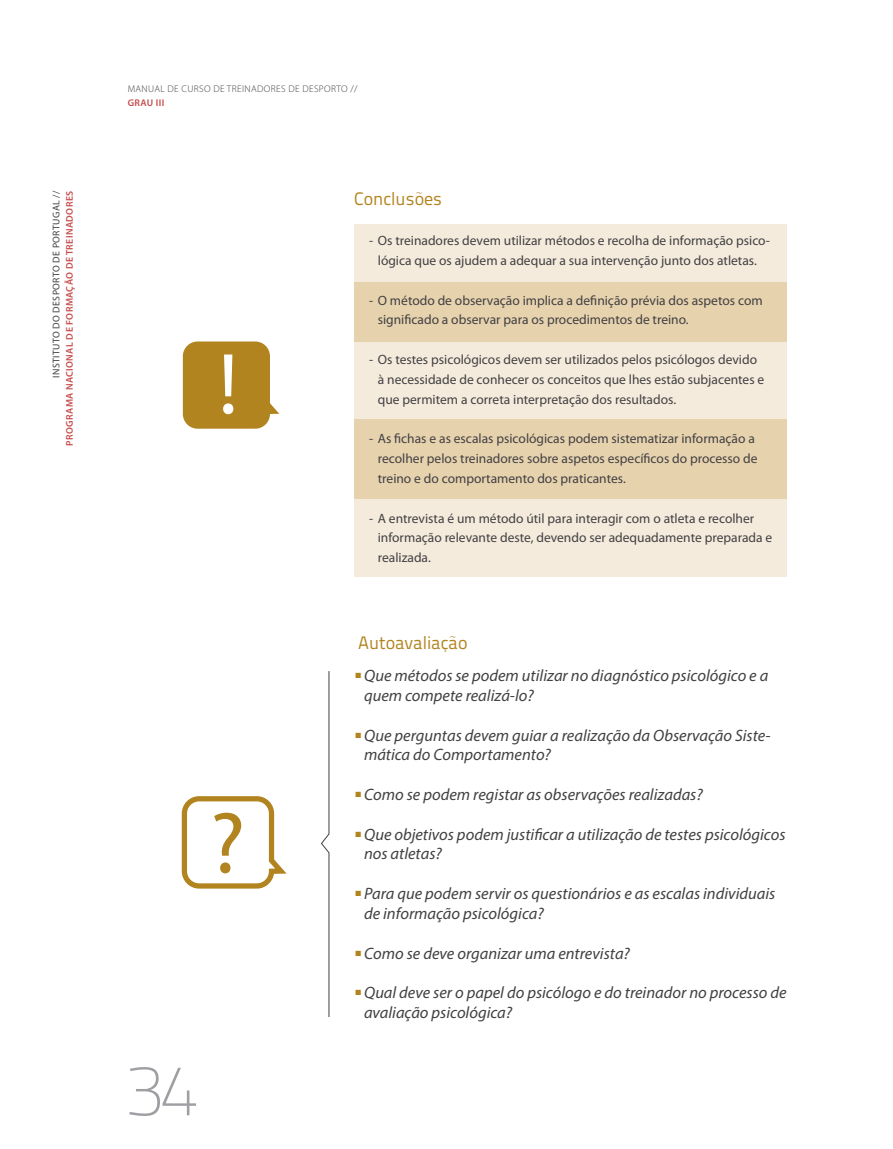
<style>
.page{position:relative;width:893px;height:1149px;background:#fff}
.page>*{position:absolute;margin:0;border:0;box-sizing:border-box;transform-origin:0 0}
.t1{font:87px "Myriad Pro";color:#b1841f}
.t2{font:700 72px "Titillium Text 14 L";color:#9d9fa2}
.t3{font:18px "Titillium Text 14 L 400 wt";color:#b1841f}
.t4{font:italic 16.5px/19.8px "Myriad Pro";color:#414042}
.t5{font:13.5px/19.8px "Myriad Pro";color:#414042}
.t6{font:600 9.75px "Myriad Pro";letter-spacing:.04em;color:#c74c4d}
.t7{font:300 9.75px "Myriad Pro";letter-spacing:.04em;color:#414042}
.t8{font:9.75px "Myriad Pro";letter-spacing:.04em;color:#414042}
</style>
<div class="page">
<div style="left:354px;top:224px;width:432px;height:57px;background:#f5ebdd"></div>
<div style="left:354px;top:341px;width:432px;height:78px;background:#f5ebdd"></div>
<div style="left:354px;top:498px;width:432px;height:79px;background:#f5ebdd"></div>
<div style="left:354px;top:282px;width:432px;height:59px;background:#e7d2ae"></div>
<div style="left:354px;top:419px;width:432px;height:79px;background:#e7d2ae"></div>
<div style="left:183px;top:341px;width:87px;height:87px;background:#b1841f;border-radius:15px"></div>
<svg style="left:223px;top:354px;width:10px;height:60px"></svg>
<div style="left:182px;top:795px;width:92px;height:93px;border:5px solid #b1841f;border-radius:15px"></div>
<svg style="left:321px;top:671px;width:9px;height:346px"></svg>
<p class="t8" style="left:50px;top:378px;width:189px;rotate:-90deg">INSTITUTO DO DESPORTO DE PORTUGAL //</p>
<p class="t6" style="left:63px;top:446px;width:256px;rotate:-90deg">PROGRAMA NACIONAL DE FORMAÇÃO DE TREINADORES</p>
<p class="t7" style="left:128px;top:83px;width:231px">MANUAL DE CURSO DE TREINADORES DE DESPORTO //</p>
<p class="t6" style="left:128px;top:96px;width:38px">GRAU III</p>
<h1 class="t1" style="left:210px;top:789px;width:37px">?</h1>
<h2 class="t2" style="left:126px;top:1047px;width:74px">34</h2>
<h3 class="t3" style="left:354px;top:188px;width:90px">Conclusões</h3>
<p class="t5" style="left:369px;top:230px;width:402px;text-align:center">- Os treinadores devem utilizar métodos e recolha de informação psico&shy;lógica que os ajudem a adequar a sua intervenção junto dos atletas.</p>
<p class="t5" style="left:378px;top:290px;width:386px;text-indent:-9px">- O método de observação implica a definição prévia dos aspetos com significado a observar para os procedimentos de treino.</p>
<p class="t5" style="left:378px;top:349px;width:388px;text-indent:-9px">- Os testes psicológicos devem ser utilizados pelos psicólogos devido à necessidade de conhecer os conceitos que lhes estão subjacentes e que permitem a correta interpretação dos resultados.</p>
<p class="t5" style="left:378px;top:428px;width:381px;text-indent:-9px">- As fichas e as escalas psicológicas podem sistematizar informação a recolher pelos treinadores sobre aspetos específicos do processo de treino e do comportamento dos praticantes.</p>
<p class="t5" style="left:378px;top:507px;width:396px;text-indent:-9px">- A entrevista é um método útil para interagir com o atleta e recolher informação relevante deste, devendo ser adequadamente preparada e realizada.</p>
<h3 class="t3" style="left:358px;top:631px;width:111px">Autoavaliação</h3>
<p class="t4" style="left:364px;top:665px;width:406px;text-indent:-9px"><sup>■</sup> Que métodos se podem utilizar no diagnóstico psicológico e a quem compete realizá-lo?</p>
<p class="t4" style="left:364px;top:724px;width:408px;text-indent:-9px"><sup>■</sup> Que perguntas devem guiar a realização da Observação Siste&shy;mática do Comportamento?</p>
<p class="t4" style="left:355px;top:784px;width:349px"><sup>■</sup> Como se podem registar as observações realizadas?</p>
<p class="t4" style="left:364px;top:823px;width:423px;text-indent:-9px"><sup>■</sup> Que objetivos podem justificar a utilização de testes psicológicos nos atletas?</p>
<p class="t4" style="left:364px;top:883px;width:413px;text-indent:-9px"><sup>■</sup> Para que podem servir os questionários e as escalas individuais de informação psicológica?</p>
<p class="t4" style="left:355px;top:942px;width:276px"><sup>■</sup> Como se deve organizar uma entrevista?</p>
<p class="t4" style="left:364px;top:982px;width:424px;text-indent:-9px"><sup>■</sup> Qual deve ser o papel do psicólogo e do treinador no processo de avaliação psicológica?</p>
</div>
